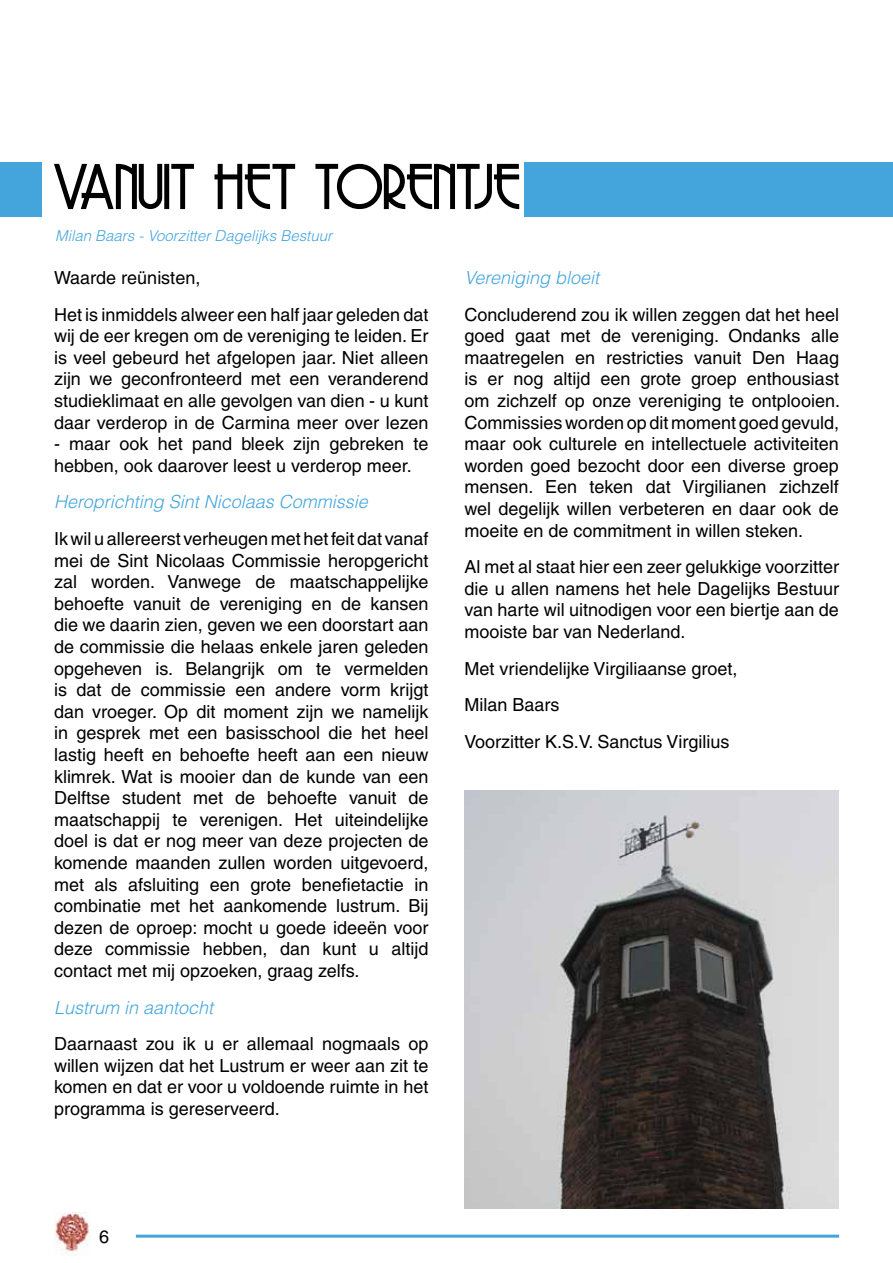
<style>
.page{position:relative;width:893px;height:1263px;background:#fff}
.page>*{position:absolute;margin:0;border:0;box-sizing:border-box;transform-origin:0 0}
.t1{font:60px "Copasetic";color:#000}
.t2{font:18px/21.6px "Helvetica";color:#000;text-align:justify}
.t3{font:italic 300 18px "Helvetica";color:#43a5dc}
.t4{font:italic 300 15px "Helvetica";color:#43a5dc}
</style>
<div class="page">
<div style="left:525px;top:162px;width:368px;height:54px;background:#43a5dc"></div>
<img style="left:464px;top:790px;width:375px;height:419px">
<img style="left:54px;top:1213px;width:35px;height:42px">
<hr style="left:136px;top:1235px;width:703px;height:3px;background:#43a5dc">
<div style="left:0;top:162px;width:42px;height:54px;background:#43a5dc"></div>
<h1 class="t1" style="left:54px;top:157px;width:49px">VANUIT</h1>
<h1 class="t1" style="left:213px;top:157px;width:306px">HET TORENTJE</h1>
<p class="t4" style="left:55px;top:227px;width:278px">Milan Baars - Voorzitter Dagelijks Bestuur</p>
<p class="t2" style="left:54px;top:259px;width:376px;line-height:36.6px">Waarde reünisten,<br>Het is inmiddels alweer een half jaar geleden dat</p>
<p class="t2" style="left:54px;top:325px;width:376px">wij de eer kregen om de vereniging te leiden. Er is veel gebeurd het afgelopen jaar. Niet alleen zijn we geconfronteerd met een veranderend studieklimaat en alle gevolgen van dien - u kunt daar verderop in de Carmina meer over lezen</p>
<p class="t2" style="left:54px;top:433px;width:376px">- maar ook het pand bleek zijn gebreken te hebben, ook daarover leest u verderop meer.</p>
<p class="t3" style="left:54px;top:491px;width:315px">Heroprichting Sint Nicolaas Commissie</p>
<p class="t2" style="left:54px;top:528px;width:376px">Ik wil u allereerst verheugen met het feit dat vanaf mei de Sint Nicolaas Commissie heropgericht zal worden. Vanwege de maatschappelijke behoefte vanuit de vereniging en de kansen die we daarin zien, geven we een doorstart aan de commissie die helaas enkele jaren geleden opgeheven is. Belangrijk om te vermelden is dat de commissie een andere vorm krijgt dan vroeger. Op dit moment zijn we namelijk in gesprek met een basisschool die het heel lastig heeft en behoefte heeft aan een nieuw klimrek. Wat is mooier dan de kunde van een Delftse student met de behoefte vanuit de maatschappij te verenigen. Het uiteindelijke doel is dat er nog meer van deze projecten de komende maanden zullen worden uitgevoerd, met als afsluiting een grote benefietactie in combinatie met het aankomende lustrum. Bij dezen de oproep: mocht u goede ideeën voor deze commissie hebben, dan kunt u altijd contact met mij opzoeken, graag zelfs.</p>
<p class="t3" style="left:54px;top:996px;width:161px">Lustrum in aantocht</p>
<p class="t2" style="left:54px;top:1033px;width:376px">Daarnaast zou ik u er allemaal nogmaals op willen wijzen dat het Lustrum er weer aan zit te komen en dat er voor u voldoende ruimte in het programma is gereserveerd.</p>
<p class="t3" style="left:464px;top:266px;width:136px">Vereniging bloeit</p>
<p class="t2" style="left:464px;top:303px;width:377px">Concluderend zou ik willen zeggen dat het heel goed gaat met de vereniging. Ondanks alle maatregelen en restricties vanuit Den Haag is er nog altijd een grote groep enthousiast om zichzelf op onze vereniging te ontplooien.<br>Commissies worden op dit moment goed gevuld, maar ook culturele en intellectuele activiteiten worden goed bezocht door een diverse groep mensen. Een teken dat Virgilianen zichzelf wel degelijk willen verbeteren en daar ook de moeite en de commitment in willen steken.</p>
<p class="t2" style="left:464px;top:556px;width:376px">Al met al staat hier een zeer gelukkige voorzitter die u allen namens het hele Dagelijks Bestuur van harte wil uitnodigen voor een biertje aan de mooiste bar van Nederland.</p>
<p class="t2" style="left:464px;top:650px;width:274px;line-height:36.6px;text-align:left">Met vriendelijke Virgiliaanse groet,<br>Milan Baars<br>Voorzitter K.S.V. Sanctus Virgilius</p>
<p class="t2" style="left:99px;top:1225px;width:12px">6</p>
</div>
